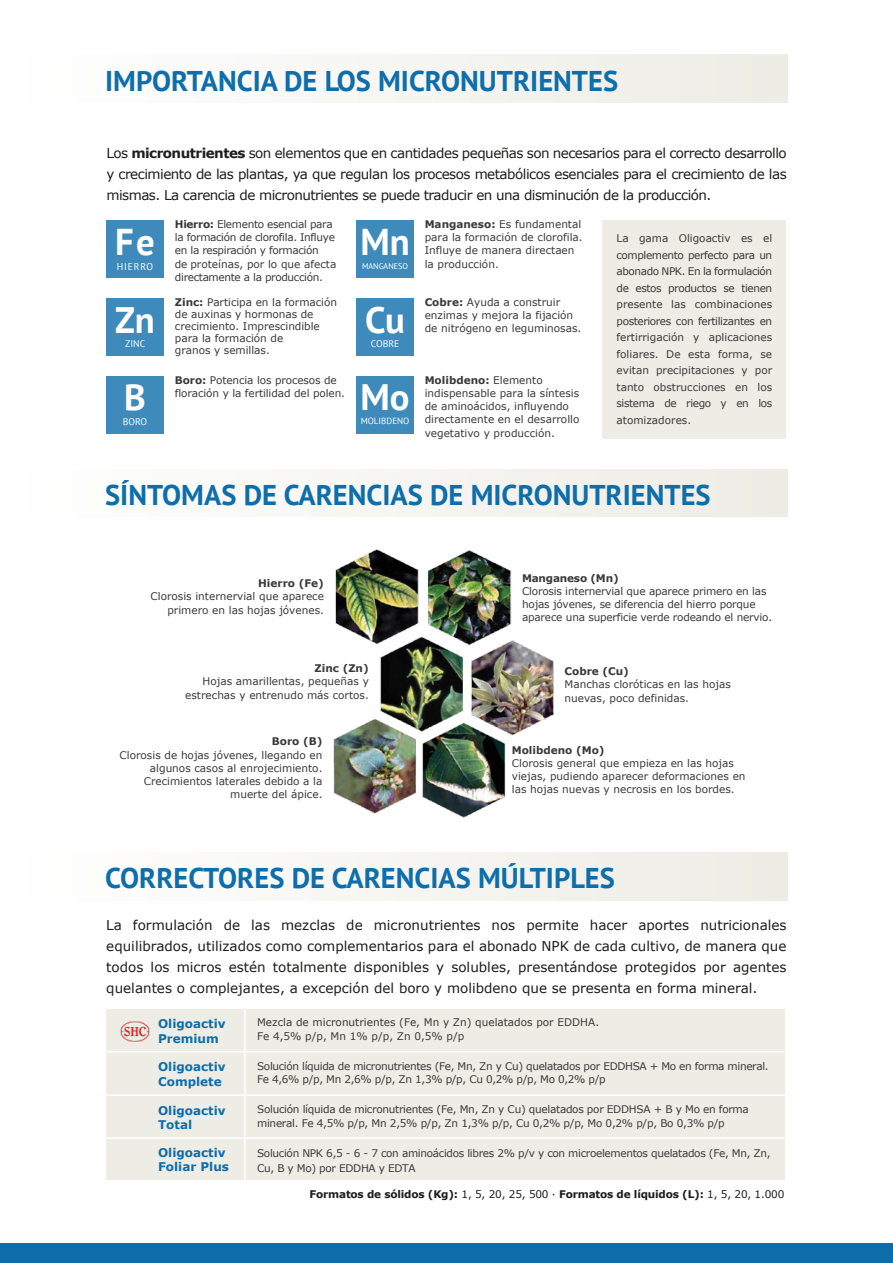
<style>
.page{position:relative;width:893px;height:1263px;background:#fff}
.page>*{position:absolute;margin:0;border:0;box-sizing:border-box;transform-origin:0 0}
.t1{font:700 37.2px "PT Sans";color:#fff}
.t2{font:700 36.75px "PT Sans";color:#fff}
.t3{font:700 28.5px "PT Sans";color:#0e6eab}
.t4{font:13.5px/21px "Verdana";letter-spacing:-.03em;color:#1d1d1b;text-align:justify}
.t5{font:700 12px/14.4px "Verdana";color:#0e6eab}
.t6{font:10.5px/13.2px "Verdana";color:#3b3a3a}
.t7{font:10.5px/13.2px "Verdana";letter-spacing:-.03em;color:#3b3a3a}
.t8{font:10.5px/13.5px "Verdana";letter-spacing:-.025em;color:#3b3a3a}
.t9{font:10.5px/13.2px "Verdana";letter-spacing:-.02em;color:#3b3a3a}
.t10{font:700 10.5px "Verdana";letter-spacing:-.02em;color:#1d1d1b}
.t11{font:700 10.5px "Verdana";color:#3b3a3a}
.t12{font:700 10.5px "Verdana";letter-spacing:-.02em;color:#3b3a3a}
.t13{font:9.9px "PT Sans";letter-spacing:.085em;color:#fff}
.t14{font:9.75px "PT Sans";color:#fff}
.t15{font:9px "PT Sans";color:#fff}
.t16{font:8.25px "PT Sans";color:#fff}
.s1{font-weight:700}
.s2{font-weight:400}
</style>
<div class="page">
<div style="left:0;top:1243px;width:893px;height:20px;background:#0e6eab"></div>
<div style="left:0;top:54px;width:787px;height:48px;background:#f6f6f2"></div>
<div style="left:106px;top:220px;width:58px;height:58px;background:#3e8bbb"></div>
<div style="left:106px;top:298px;width:58px;height:58px;background:#3e8bbb"></div>
<div style="left:106px;top:376px;width:58px;height:58px;background:#3e8bbb"></div>
<div style="left:356px;top:220px;width:58px;height:58px;background:#3e8bbb"></div>
<div style="left:356px;top:298px;width:58px;height:58px;background:#3e8bbb"></div>
<div style="left:356px;top:376px;width:58px;height:58px;background:#3e8bbb"></div>
<div style="left:602px;top:220px;width:183px;height:219px;background:#edece5"></div>
<div style="left:0;top:852px;width:787px;height:48px;background:#f6f6f2"></div>
<div style="left:106px;top:1008px;width:678px;height:172px;background:#edece5"></div>
<hr style="left:244px;top:1008px;width:2px;height:174px;background:#fff">
<hr style="left:105px;top:1051px;width:683px;height:1px;background:#fff">
<hr style="left:105px;top:1094px;width:683px;height:2px;background:#fff">
<hr style="left:106px;top:1137px;width:682px;height:2px;background:#fff">
<hr style="left:105px;top:1007px;width:683px;height:2px;background:#fff">
<div style="left:0;top:469px;width:787px;height:48px;background:#f6f6f2"></div>
<img style="left:333px;top:549px;width:221px;height:269px">
<img style="left:121px;top:1021px;width:28px;height:20px">
<h3 class="t3" style="left:105px;top:62px;width:514px">IMPORTANCIA DE LOS MICRONUTRIENTES</h3>
<p class="t4" style="left:106px;top:143px;width:682px">Los <span class="s1">micronutrientes</span> son elementos que en cantidades pequeñas son necesarios para el correcto desarrollo y crecimiento de las plantas, ya que regulan los procesos metabólicos esenciales para el crecimiento de las mismas. La carencia de micronutrientes se puede traducir en una disminución de la producción.</p>
<p class="t7" style="left:175px;top:217px;width:163px"><span class="s1">Hierro:</span> Elemento esencial para la formación de clorofila. Influye en la respiración y formación<br>de proteínas, por lo que afecta directamente a la producción.</p>
<p class="t6" style="left:425px;top:217px;width:160px"><span class="s1">Manganeso:</span> Es fundamental para la formación de clorofila.<br>Influye de manera directaen</p>
<h1 class="t1" style="left:115px;top:217px;width:41px">Fe</h1>
<p class="t13" style="left:117px;top:260px;width:38px">HIERRO</p>
<h1 class="t1" style="left:360px;top:217px;width:51px">Mn</h1>
<p class="t16" style="left:362px;top:261px;width:48px">MANGANESO</p>
<p class="t6" style="left:425px;top:257px;width:76px">la producción.</p>
<p class="t6" style="left:425px;top:295px;width:158px"><span class="s1">Cobre:</span> Ayuda a construir enzimas y mejora la fijación de nitrógeno en leguminosas.</p>
<p class="t6" style="left:616px;top:230px;width:157px;line-height:16.5px;text-align:justify">La gama Oligoactiv es el complemento perfecto para un abonado NPK. En la formulación de estos productos se tienen presente las combinaciones posteriores con fertilizantes en fertirrigación y aplicaciones foliares. De esta forma, se evitan precipitaciones y por tanto obstrucciones en los sistema de riego y en los atomizadores.</p>
<p class="t6" style="left:175px;top:296px;width:164px;line-height:12px"><span class="s1">Zinc:</span> Participa en la formación de auxinas y hormonas de crecimiento. Imprescindible para la formación de<br>granos y semillas.</p>
<p class="t6" style="left:175px;top:373px;width:172px"><span class="s1">Boro:</span> Potencia los procesos de floración y la fertilidad del polen.</p>
<h2 class="t2" style="left:365px;top:296px;width:41px">Cu</h2>
<p class="t14" style="left:371px;top:337px;width:30px">COBRE</p>
<h2 class="t2" style="left:360px;top:373px;width:51px">Mo</h2>
<p class="t15" style="left:361px;top:415px;width:50px">MOLIBDENO</p>
<h2 class="t2" style="left:115px;top:296px;width:41px">Zn</h2>
<p class="t14" style="left:125px;top:337px;width:22px">ZINC</p>
<h2 class="t2" style="left:124px;top:373px;width:23px">B</h2>
<p class="t14" style="left:123px;top:415px;width:26px">BORO</p>
<p class="t6" style="left:425px;top:373px;width:156px"><span class="s1">Molibdeno:</span> Elemento indispensable para la síntesis de aminoácidos, influyendo directamente en el desarrollo vegetativo y producción.</p>
<h3 class="t3" style="left:105px;top:476px;width:607px">SÍNTOMAS DE CARENCIAS DE MICRONUTRIENTES</h3>
<p class="t11" style="left:258px;top:576px;width:67px">Hierro (Fe)</p>
<p class="t6" style="left:150px;top:590px;width:175px;text-align:right">Clorosis internervial que aparece primero en las hojas jóvenes.</p>
<p class="t11" style="left:315px;top:661px;width:56px">Zinc (Zn)</p>
<p class="t6" style="left:185px;top:675px;width:185px;text-align:right">Hojas amarillentas, pequeñas y estrechas y entrenudo más cortos.</p>
<p class="t11" style="left:272px;top:734px;width:52px">Boro (B)</p>
<p class="t6" style="left:120px;top:748px;width:204px;text-align:right">Clorosis de hojas jóvenes, llegando en algunos casos al enrojecimiento.<br>Crecimientos laterales debido a la muerte del ápice.</p>
<p class="t12" style="left:522px;top:570px;width:98px">Manganeso (Mn)</p>
<p class="t9" style="left:522px;top:584px;width:252px">Clorosis internervial que aparece primero en las hojas jóvenes, se diferencia del hierro porque aparece una superficie verde rodeando el nervio.</p>
<p class="t11" style="left:565px;top:664px;width:66px">Cobre (Cu)</p>
<p class="t6" style="left:565px;top:678px;width:168px">Manchas cloróticas en las hojas nuevas, poco definidas.</p>
<p class="t11" style="left:512px;top:742px;width:94px">Molibdeno (Mo)</p>
<p class="t6" style="left:512px;top:756px;width:235px">Clorosis general que empieza en las hojas viejas, pudiendo aparecer deformaciones en las hojas nuevas y necrosis en los bordes.</p>
<h3 class="t3" style="left:105px;top:859px;width:511px">CORRECTORES DE CARENCIAS MÚLTIPLES</h3>
<p class="t4" style="left:106px;top:915px;width:682px">La formulación de las mezclas de micronutrientes nos permite hacer aportes nutricionales equilibrados, utilizados como complementarios para el abonado NPK de cada cultivo, de manera que todos los micros estén totalmente disponibles y solubles, presentándose protegidos por agentes quelantes o complejantes, a excepción del boro y molibdeno que se presenta en forma mineral.</p>
<p class="t5" style="left:158px;top:1016px;width:69px">Oligoactiv<br>Premium</p>
<p class="t5" style="left:158px;top:1059px;width:69px">Oligoactiv<br>Complete</p>
<p class="t5" style="left:158px;top:1103px;width:69px">Oligoactiv<br>Total</p>
<p class="t5" style="left:158px;top:1145px;width:72px">Oligoactiv<br>Foliar Plus</p>
<p class="t6" style="left:257px;top:1015px;width:344px">Mezcla de micronutrientes (Fe, Mn y Zn) quelatados por EDDHA.<br>Fe 4,5% p/p, Mn 1% p/p, Zn 0,5% p/p</p>
<p class="t7" style="left:257px;top:1059px;width:513px">Solución líquida de micronutrientes (Fe, Mn, Zn y Cu) quelatados por EDDHSA + Mo en forma mineral.<br>Fe 4,6% p/p, Mn 2,6% p/p, Zn 1,3% p/p, Cu 0,2% p/p, Mo 0,2% p/p</p>
<p class="t8" style="left:257px;top:1102px;width:493px">Solución líquida de micronutrientes (Fe, Mn, Zn y Cu) quelatados por EDDHSA + B y Mo en forma mineral. Fe 4,5% p/p, Mn 2,5% p/p, Zn 1,3% p/p, Cu 0,2% p/p, Mo 0,2% p/p, Bo 0,3% p/p</p>
<p class="t7" style="left:257px;top:1145px;width:515px;line-height:15px">Solución NPK 6,5 - 6 - 7 con aminoácidos libres 2% p/v y con microelementos quelatados (Fe, Mn, Zn,<br>Cu, B y Mo) por EDDHA y EDTA</p>
<p class="t10" style="left:310px;top:1186px;width:476px">Formatos de sólidos (Kg): <span class="s2">1, 5, 20, 25, 500 ·</span> Formatos de líquidos (L): <span class="s2">1, 5, 20, 1.000</span></p>
</div>
